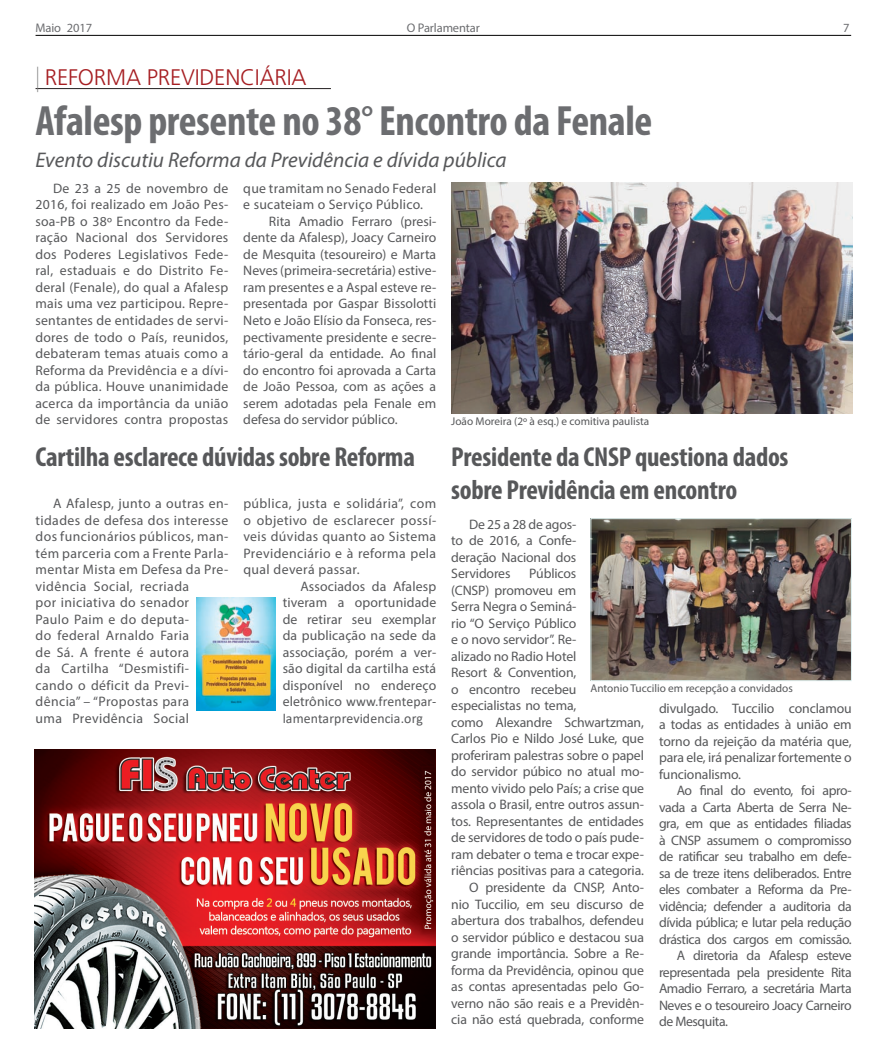
<style>
.page{position:relative;width:886px;height:1063px;background:#fff}
.page>*{position:absolute;margin:0;border:0;box-sizing:border-box;transform-origin:0 0}
.t1{font:700 condensed 42.5px "Myriad Pro";letter-spacing:-.01em;color:#6c6d70}
.t2{font:700 condensed 27.5px/33px "Myriad Pro";letter-spacing:-.01em;color:#57585a}
.t3{font:300 22.5px "Frutiger";letter-spacing:-.01em;color:#a61e22}
.t4{font:italic 21.25px "Myriad Pro";color:#57585a}
.t5{font:13.75px/16.5px "Myriad Pro";letter-spacing:-.01em;color:#57585a;text-align:justify}
.t6{font:13.75px/16.5px "Myriad Pro";letter-spacing:.03em;color:#57585a}
.t7{font:13.75px "Myriad Pro";letter-spacing:-.03em;color:#57585a}
.t8{font:13.75px "Myriad Pro";letter-spacing:.01em;color:#57585a}
.t9{font:13.75px "Myriad Pro";letter-spacing:.02em;color:#57585a}
.t10{font:13.75px/16.5px "Calibri";letter-spacing:.01em;color:#57585a}
.t11{font:12.5px "Myriad Pro";letter-spacing:-.01em;color:#6c6d70}
.t12{font:11.25px "Myriad Pro";color:#57585a}
.s1{font-family:"Existence";font-size:25px;color:#808080}
.s2{color:#fff}
.s3{font-family:"Myriad Pro"}
</style>
<div class="page">
<hr style="left:36px;top:35px;width:814px;height:1px;background:#000">
<hr style="left:36px;top:88px;width:295px;height:1px;background:#231f20">
<img style="left:592px;top:520px;width:257px;height:158px">
<div style="left:590px;top:518px;width:261px;height:162px;border:1px solid #e2f3f3"></div>
<img style="left:451px;top:182px;width:400px;height:231px">
<img style="left:35px;top:749px;width:400px;height:279px">
<img style="left:196px;top:597px;width:79px;height:112px">
<p class="t11" style="left:406px;top:20px;width:75px">O Parlamentar</p>
<p class="t11" style="left:36px;top:20px;width:58px">Maio 2017</p>
<p class="t11" style="left:843px;top:20px;width:8px">7</p>
<h3 class="t3" style="left:36px;top:65px;width:296px"><span class="s1">|</span> REFORMA PREVIDENCIÁRIA <span class="s2">.</span></h3>
<h1 class="t1" style="left:35px;top:95px;width:618px">Afalesp presente no 38° Encontro da Fenale</h1>
<h3 class="t4" style="left:35px;top:146px;width:472px">Evento discutiu Reforma da Previdência e dívida pública</h3>
<p class="t5" style="left:35px;top:180px;width:194px;text-indent:18px">De 23 a 25 de novembro de 2016, foi realizado em João Pes&shy;soa-PB o 38º Encontro da Fede&shy;ração Nacional dos Servidores dos Poderes Legislativos Fede&shy;ral, estaduais e do Distrito Fe&shy;deral (Fenale), do qual a Afalesp mais uma vez participou. Repre&shy;sentantes de entidades de servi&shy;dores de todo o País, reunidos, debateram temas atuais como a Reforma da Previdência e a dívi&shy;da pública. Houve unanimidade acerca da importância da união de servidores contra propostas</p>
<p class="t9" style="left:243px;top:180px;width:194px">que tramitam no Senado Federal</p>
<p class="t9" style="left:243px;top:196px;width:181px">e sucateiam o Serviço Público.</p>
<p class="t5" style="left:269px;top:213px;width:169px">Rita Amadio Ferraro (presi-</p>
<p class="t5" style="left:243px;top:229px;width:194px">dente da Afalesp), Joacy Carneiro</p>
<p class="t5" style="left:243px;top:246px;width:194px">de Mesquita (tesoureiro) e Marta</p>
<p class="t5" style="left:243px;top:262px;width:194px">Neves (primeira-secretária) estive-</p>
<p class="t5" style="left:243px;top:279px;width:194px">ram presentes e a Aspal esteve re-</p>
<p class="t5" style="left:243px;top:295px;width:194px">presentada por Gaspar Bissolotti</p>
<p class="t5" style="left:243px;top:312px;width:194px">Neto e João Elísio da Fonseca, res-</p>
<p class="t5" style="left:243px;top:328px;width:194px">pectivamente presidente e secre-</p>
<p class="t5" style="left:243px;top:345px;width:194px">tário-geral da entidade. Ao final</p>
<p class="t5" style="left:243px;top:361px;width:194px">do encontro foi aprovada a Carta</p>
<p class="t5" style="left:243px;top:378px;width:194px">de João Pessoa, com as ações a</p>
<p class="t5" style="left:243px;top:394px;width:194px">serem adotadas pela Fenale em</p>
<p class="t5" style="left:243px;top:411px;width:156px">defesa do servidor público.</p>
<p class="t12" style="left:451px;top:414px;width:199px">João Moreira (2º à esq.) e comitiva paulista</p>
<h2 class="t2" style="left:35px;top:440px;width:381px">Cartilha esclarece dúvidas sobre Reforma</h2>
<p class="t6" style="left:36px;top:495px;width:194px;text-indent:18px">A Afalesp, junto a outras en&shy;tidades de defesa dos interesse dos funcionários públicos, man&shy;tém parceria com a Frente Parla&shy;mentar Mista em Defesa da Pre&shy;vidência Social, recriada<br>por iniciativa do senador<br>Paulo Paim e do deputa-<br>do federal Arnaldo Faria<br>de Sá. A frente é autora<br>da Cartilha “Desmistifi&shy;cando o déficit da Previ&shy;dência” – “Propostas para<br>uma Previdência Social</p>
<p class="t6" style="left:243px;top:495px;width:194px">pública, justa e solidária”, com</p>
<p class="t6" style="left:243px;top:511px;width:194px">o objetivo de esclarecer possí-</p>
<p class="t6" style="left:243px;top:528px;width:194px">veis dúvidas quanto ao Sistema</p>
<p class="t6" style="left:243px;top:544px;width:194px">Previdenciário e à reforma pela</p>
<p class="t6" style="left:243px;top:561px;width:118px">qual deverá passar.</p>
<p class="t8" style="left:300px;top:577px;width:137px">Associados da Afalesp</p>
<p class="t8" style="left:282px;top:594px;width:155px">tiveram a oportunidade</p>
<p class="t8" style="left:282px;top:610px;width:155px">de retirar seu exemplar</p>
<p class="t8" style="left:282px;top:627px;width:155px">da publicação na sede da</p>
<p class="t8" style="left:282px;top:643px;width:155px">associação, porém a ver-</p>
<p class="t8" style="left:282px;top:660px;width:155px">são digital da cartilha está</p>
<p class="t8" style="left:282px;top:676px;width:155px">disponível no endereço</p>
<p class="t10" style="left:282px;top:692px;width:155px"><span class="s3">eletrônico</span> www.frentepar&shy;lamentarprevidencia.org</p>
<h2 class="t2" style="left:451px;top:440px;width:339px">Presidente da CNSP questiona dados sobre Previdência em encontro</h2>
<p class="t5" style="left:451px;top:515px;width:127px;text-indent:18px">De 25 a 28 de agos&shy;to de 2016, a Confe&shy;deração Nacional dos Servidores</p>
<p class="t5" style="left:529px;top:565px;width:49px">Públicos</p>
<p class="t5" style="left:451px;top:581px;width:127px">(CNSP) promoveu em</p>
<p class="t5" style="left:451px;top:598px;width:127px">Serra Negra o Seminá-</p>
<p class="t5" style="left:451px;top:614px;width:127px">rio “O Serviço Público</p>
<p class="t5" style="left:451px;top:631px;width:127px">e o novo servidor”. Re-</p>
<p class="t5" style="left:451px;top:647px;width:127px">alizado no Radio Hotel</p>
<p class="t5" style="left:451px;top:664px;width:127px">Resort &amp; Convention,</p>
<p class="t5" style="left:451px;top:680px;width:127px">o encontro recebeu</p>
<p class="t5" style="left:451px;top:697px;width:127px">especialistas no tema,</p>
<p class="t5" style="left:451px;top:713px;width:194px">como Alexandre Schwartzman,</p>
<p class="t5" style="left:451px;top:730px;width:194px">Carlos Pio e Nildo José Luke, que</p>
<p class="t5" style="left:451px;top:746px;width:194px">proferiram palestras sobre o papel</p>
<p class="t5" style="left:451px;top:763px;width:194px">do servidor púbico no atual mo-</p>
<p class="t5" style="left:451px;top:779px;width:194px">mento vivido pelo País; a crise que</p>
<p class="t5" style="left:451px;top:796px;width:194px">assola o Brasil, entre outros assun-</p>
<p class="t5" style="left:451px;top:812px;width:194px">tos. Representantes de entidades</p>
<p class="t5" style="left:451px;top:829px;width:194px">de servidores de todo o país pude-</p>
<p class="t5" style="left:451px;top:845px;width:194px">ram debater o tema e trocar expe-</p>
<p class="t5" style="left:451px;top:862px;width:194px">riências positivas para a categoria.</p>
<p class="t5" style="left:469px;top:878px;width:176px">O presidente da CNSP, Anto-</p>
<p class="t5" style="left:451px;top:895px;width:194px">nio Tuccilio, em seu discurso de</p>
<p class="t5" style="left:451px;top:911px;width:194px">abertura dos trabalhos, defendeu</p>
<p class="t5" style="left:451px;top:928px;width:194px">o servidor público e destacou sua</p>
<p class="t5" style="left:451px;top:944px;width:194px">grande importância. Sobre a Re-</p>
<p class="t5" style="left:451px;top:961px;width:194px">forma da Previdência, opinou que</p>
<p class="t5" style="left:451px;top:977px;width:194px">as contas apresentadas pelo Go-</p>
<p class="t5" style="left:451px;top:994px;width:194px">verno não são reais e a Previdên-</p>
<p class="t5" style="left:451px;top:1010px;width:194px">cia não está quebrada, conforme</p>
<p class="t12" style="left:590px;top:681px;width:204px">Antonio Tuccilio em recepção a convidados</p>
<p class="t5" style="left:658px;top:699px;width:194px">divulgado. Tuccilio conclamou a todas as entidades à união em torno da rejeição da matéria que, para ele, irá penalizar fortemente o funcionalismo.</p>
<p class="t7" style="left:676px;top:781px;width:176px">Ao final do evento, foi apro-</p>
<p class="t7" style="left:658px;top:798px;width:194px">vada a Carta Aberta de Serra Ne-</p>
<p class="t7" style="left:658px;top:814px;width:194px">gra, em que as entidades filiadas</p>
<p class="t7" style="left:658px;top:831px;width:194px">à CNSP assumem o compromisso</p>
<p class="t7" style="left:658px;top:847px;width:194px">de ratificar seu trabalho em defe-</p>
<p class="t7" style="left:658px;top:864px;width:194px">sa de treze itens deliberados. Entre</p>
<p class="t7" style="left:658px;top:880px;width:194px">eles combater a Reforma da Pre-</p>
<p class="t7" style="left:658px;top:897px;width:194px">vidência; defender a auditoria da</p>
<p class="t7" style="left:658px;top:913px;width:194px">dívida pública; e lutar pela redução</p>
<p class="t7" style="left:658px;top:930px;width:194px">drástica dos cargos em comissão.</p>
<p class="t7" style="left:676px;top:946px;width:176px">A diretoria da Afalesp esteve</p>
<p class="t7" style="left:658px;top:963px;width:194px">representada pela presidente Rita</p>
<p class="t7" style="left:658px;top:979px;width:194px">Amadio Ferraro, a secretária Marta</p>
<p class="t7" style="left:658px;top:996px;width:194px">Neves e o tesoureiro Joacy Carneiro</p>
<p class="t7" style="left:658px;top:1012px;width:71px">de Mesquita.</p>
</div>
